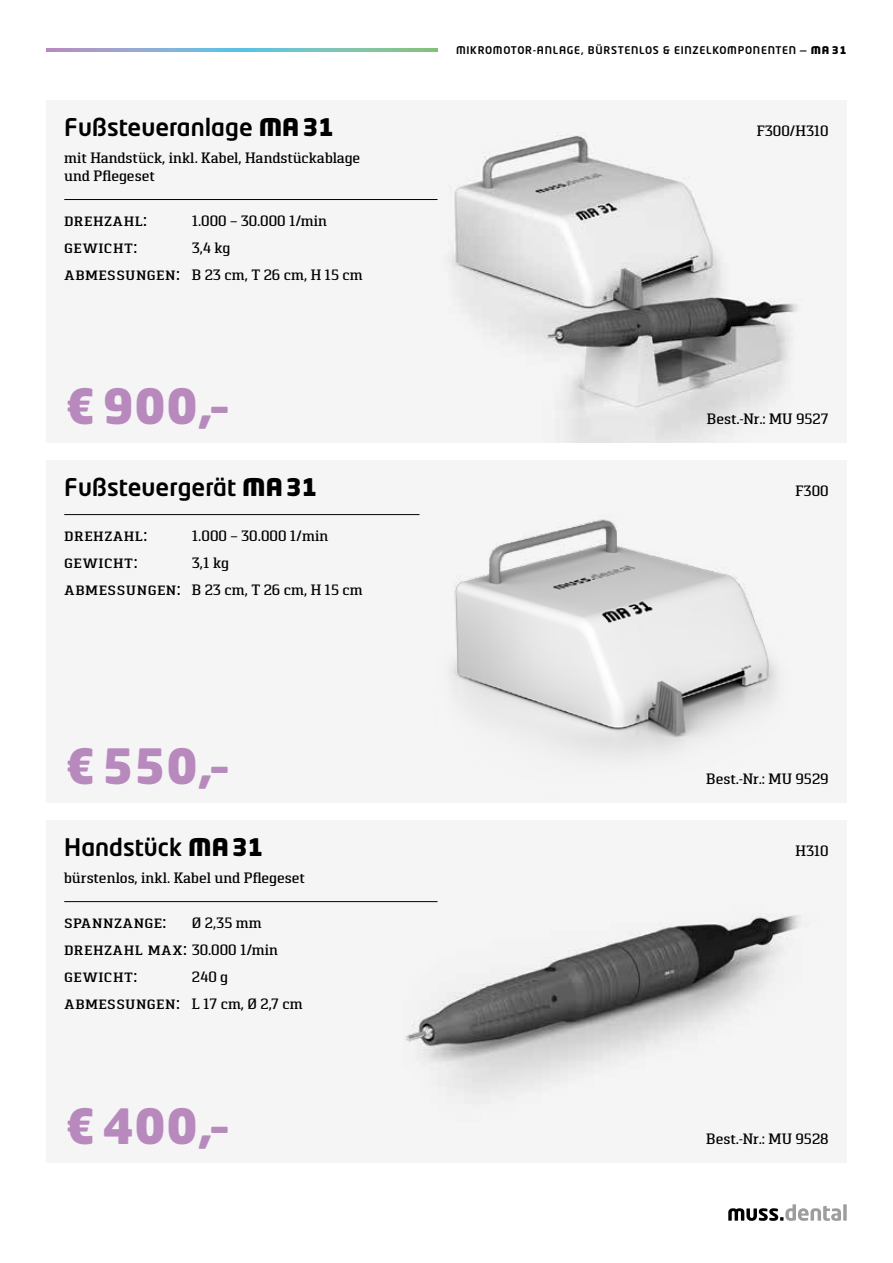
<style>
.page{position:relative;width:893px;height:1263px;background:#fff}
.page>*{position:absolute;margin:0;border:0;box-sizing:border-box;transform-origin:0 0}
.t1{font:900 48px "Neo Tech Std";color:#b889bd}
.t2{font:500 24px "Neo Tech Std";color:#000}
.t3{font:500 18px/27px "Pancetta Serif Pro";letter-spacing:.025em;color:#000}
.t4{font:500 15px/27px "Pancetta Serif Pro";color:#000;text-align:center}
.t5{font:500 10.5px "Neo Tech Std";letter-spacing:.07em;color:#000}
.s1{font-weight:900}
.s2{font-size:18px}
.s3{font-size:15px}
</style>
<div class="page">
<div style="left:46px;top:100px;width:801px;height:342px;background:#f5f5f5"></div>
<div style="left:46px;top:460px;width:801px;height:342px;background:#f5f5f5"></div>
<img style="left:437px;top:135px;width:361px;height:303px">
<img style="left:375px;top:438px;width:403px;height:318px">
<hr style="left:64px;top:199px;width:373px;height:1px;background:#000">
<div style="left:46px;top:820px;width:801px;height:342px;background:#f5f5f5"></div>
<img style="left:386px;top:901px;width:415px;height:192px">
<hr style="left:64px;top:901px;width:373px;height:1px;background:#000">
<hr style="left:64px;top:514px;width:355px;height:1px;background:#000">
<svg style="left:728px;top:1204px;width:113px;height:17px"></svg>
<svg style="left:843px;top:1204px;width:4px;height:17px"></svg>
<svg style="left:46px;top:49px;width:391px;height:3px"></svg>
<h2 class="t2" style="left:64px;top:112px;width:272px">Fußsteueranlage <span class="s1">MA31</span></h2>
<p class="t4" style="left:64px;top:149px;width:298px;line-height:18px;text-align:left">mit Handstück, inkl. Kabel, Handstückablage und Pflegeset</p>
<p class="t3" style="left:64px;top:207px;width:84px">drehzahl:</p>
<p class="t4" style="left:192px;top:208px;width:137px">1.000 – 30.000 1/min</p>
<p class="t3" style="left:64px;top:234px;width:75px">gewicht:</p>
<p class="t4" style="left:64px;top:235px;width:300px">3,4 kg<br><span class="s2">abmessungen:</span> B 23 cm, T 26 cm, H 15 cm</p>
<h1 class="t1" style="left:64px;top:375px;width:164px">€900,–</h1>
<h2 class="t2" style="left:64px;top:472px;width:255px">Fußsteuergerät <span class="s1">MA31</span></h2>
<p class="t3" style="left:64px;top:522px;width:85px">drehzahl:</p>
<p class="t4" style="left:192px;top:523px;width:138px">1.000 – 30.000 1/min</p>
<p class="t3" style="left:64px;top:549px;width:75px">gewicht:</p>
<p class="t4" style="left:64px;top:550px;width:300px">3,1 kg<br><span class="s2">abmessungen:</span> B 23 cm, T 26 cm, H 15 cm</p>
<h1 class="t1" style="left:64px;top:735px;width:164px">€550,–</h1>
<h2 class="t2" style="left:64px;top:832px;width:201px">Handstück <span class="s1">MA31</span></h2>
<p class="t4" style="left:64px;top:865px;width:242px">bürstenlos, inkl. Kabel und Pflegeset</p>
<p class="t3" style="left:64px;top:909px;width:104px">spannzange:</p>
<p class="t4" style="left:192px;top:910px;width:71px">Ø 2,35 mm</p>
<p class="t3" style="left:64px;top:936px;width:215px">drehzahl max: <span class="s3">30.000 1/min </span>gewicht:</p>
<p class="t4" style="left:192px;top:964px;width:38px">240 g</p>
<p class="t3" style="left:64px;top:990px;width:240px">abmessungen: <span class="s3">L 17 cm, Ø 2,7 cm</span></p>
<h1 class="t1" style="left:64px;top:1095px;width:164px">€400,–</h1>
<p class="t5" style="left:456px;top:44px;width:392px">MIKROMOTOR-ANLAGE, BÜRSTENLOS &amp; EINZELKOMPONENTEN — <span class="s1">MA 31</span></p>
<p class="t4" style="left:757px;top:118px;width:73px">F300/H310</p>
<p class="t4" style="left:707px;top:406px;width:123px">Best.-Nr.: MU 9527</p>
<p class="t4" style="left:795px;top:478px;width:35px">F300</p>
<p class="t4" style="left:706px;top:766px;width:124px">Best.-Nr.: MU 9529</p>
<p class="t4" style="left:796px;top:838px;width:35px">H310</p>
<p class="t4" style="left:706px;top:1126px;width:124px">Best.-Nr.: MU 9528</p>
</div>
